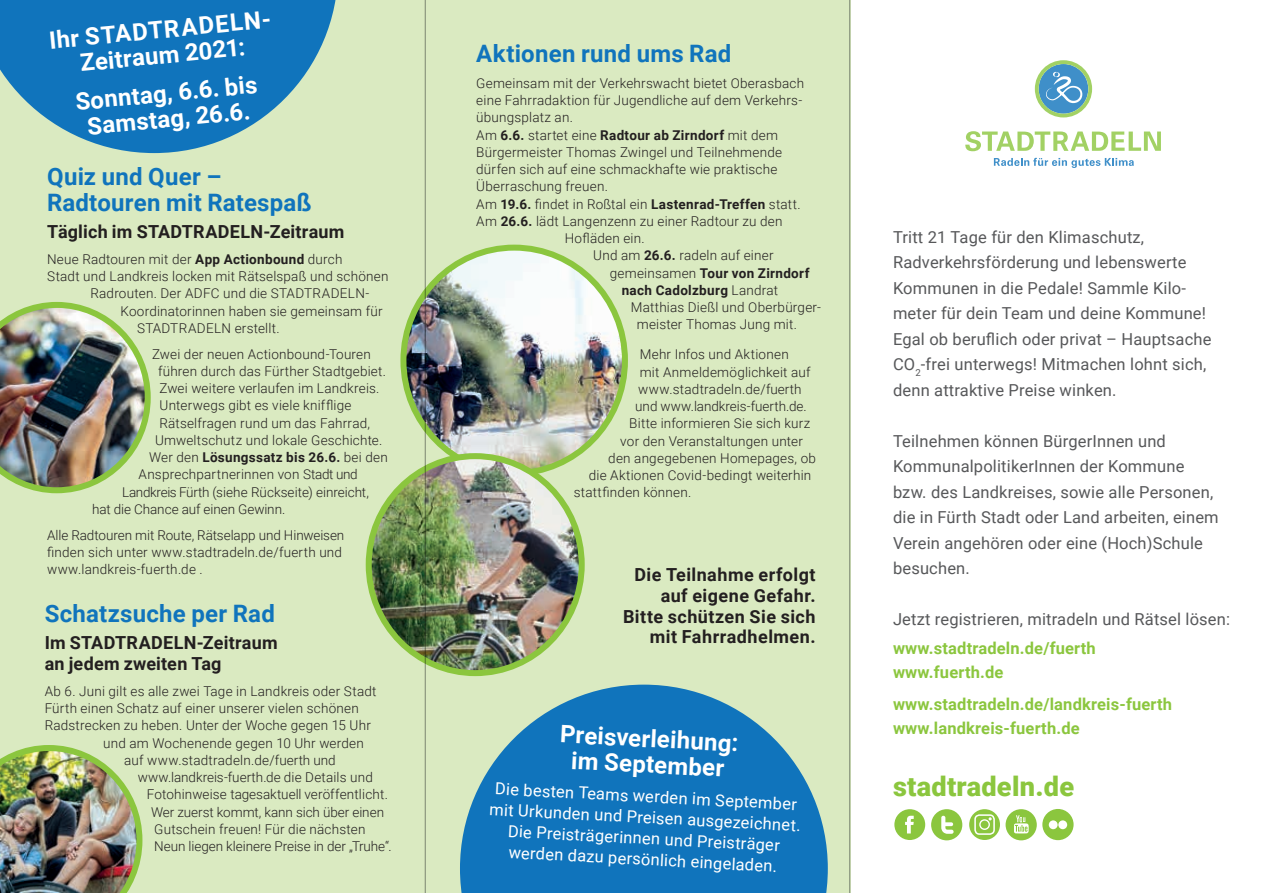
<style>
.page{position:relative;width:1263px;height:893px;background:#fff}
.page>*{position:absolute;margin:0;border:0;box-sizing:border-box;transform-origin:0 0}
.t1{font:900 27.15px "Roboto";letter-spacing:.01em;color:#8bc63e}
.head{font:700 24px/25.5px "Roboto";color:#fff;text-align:center}
.head-2{font:700 24px/25.5px "Roboto";letter-spacing:.01em;color:#1074bc}
.DB_headline_negative{font:700 18px/20.7px "Roboto";letter-spacing:.025em;color:#231f20;text-align:right}
.subhead{font:700 18px/21px "Roboto";letter-spacing:.01em;color:#231f20}
.Stadtradeln_Fließ_gr{font:16.5px/25.5px "Roboto";letter-spacing:.01em;color:#57585a}
.Stadtradeln_Fließ{font:16.5px/21px "Roboto";color:#fff;text-align:center}
.Stadtradeln_Fließ_gr-2{font:700 16.5px/24px "Roboto";letter-spacing:.01em;color:#8bc63e}
.Stadtradeln_Fließ-2{font:300 13.5px/17.2px "Roboto";letter-spacing:.015em;color:#231f20}
.Stadtradeln_Fließ-3{font:300 13.5px "Roboto";letter-spacing:-.005em;color:#231f20}
.Stadtradeln_Fließ-4{font:700 13.5px "Roboto";letter-spacing:.025em;color:#231f20}
.s1{font-weight:700}
.s2{font-weight:300}
</style>
<div class="page">
<div style="left:417px;top:0;width:433px;height:893px;background:#daeac1"></div>
<svg style="left:1035px;top:60px;width:57px;height:57px"></svg>
<svg style="left:965px;top:131px;width:196px;height:20px"></svg>
<svg style="left:994px;top:158px;width:140px;height:10px"></svg>
<div style="left:0;top:0;width:426px;height:893px;background:#daeac1"></div>
<div style="left:894px;top:809px;width:31px;height:31px;background:#8bc63e;border-radius:50%"></div>
<svg style="left:905px;top:816px;width:9px;height:17px"></svg>
<div style="left:1005px;top:809px;width:32px;height:31px;background:#8bc63e;border-radius:50%"></div>
<svg style="left:1014px;top:815px;width:15px;height:18px"></svg>
<div style="left:931px;top:809px;width:31px;height:31px;background:#8bc63e;border-radius:50%"></div>
<svg style="left:941px;top:816px;width:12px;height:18px"></svg>
<div style="left:969px;top:809px;width:31px;height:31px;background:#8bc63e;border-radius:50%"></div>
<div style="left:974px;top:814px;width:21px;height:21px;border:2px solid #fff;border-radius:4px"></div>
<div style="left:979px;top:819px;width:11px;height:11px;border:1px solid #fff;border-radius:50%"></div>
<div style="left:1042px;top:809px;width:31px;height:31px;background:#8bc63e;border-radius:50%"></div>
<div style="left:1049px;top:820px;width:8px;height:9px;background:#fff;border-radius:50%"></div>
<div style="left:1058px;top:820px;width:9px;height:9px;background:#fff;border-radius:50%"></div>
<img style="left:0;top:302px;width:151px;height:191px">
<img style="left:0;top:745px;width:142px;height:148px">
<img style="left:407px;top:248px;width:218px;height:208px">
<div style="left:400px;top:245px;width:228px;height:231px;border:6px solid #8bc63e;border-radius:50%"></div>
<img style="left:371px;top:456px;width:211px;height:217px">
<div style="left:366px;top:453px;width:219px;height:223px;border:6px solid #8bc63e;border-radius:50%"></div>
<svg style="left:0;top:0;width:336px;height:153px;fill:#1074bc"></svg>
<svg style="left:460px;top:685px;width:368px;height:208px;fill:#1074bc"></svg>
<hr style="left:425px;top:0;width:1px;height:893px;background:#919396">
<hr style="left:849px;top:0;width:1px;height:893px;background:#919396">
<p class="head" style="left:48px;top:26px;width:227px;rotate:-5deg">Ihr STADTRADELN-<br>Zeitraum 2021:</p>
<p class="head" style="left:74px;top:87px;width:184px;rotate:-5deg">Sonntag, 6.6. bis<br>Samstag, 26.6.</p>
<p class="head-2" style="left:47px;top:163px;width:266px">Quiz und Quer –<br>Radtouren mit Ratespaß</p>
<p class="subhead" style="left:47px;top:220px;width:299px">Täglich im STADTRADELN-Zeitraum</p>
<p class="Stadtradeln_Fließ-2" style="left:47px;top:250px;width:297px">Neue Radtouren mit der <span class="s1">App Actionbound</span> durch</p>
<p class="Stadtradeln_Fließ-2" style="left:47px;top:267px;width:343px">Stadt und Landkreis locken mit Rätselspaß und schönen</p>
<p class="Stadtradeln_Fließ-2" style="left:91px;top:284px;width:280px">Radrouten. Der ADFC und die STADTRADELN-</p>
<p class="Stadtradeln_Fließ-2" style="left:121px;top:302px;width:263px">Koordinatorinnen haben sie gemeinsam für</p>
<p class="Stadtradeln_Fließ-2" style="left:137px;top:319px;width:144px">STADTRADELN erstellt.</p>
<p class="Stadtradeln_Fließ-2" style="left:152px;top:345px;width:220px">Zwei der neuen Actionbound-Touren</p>
<p class="Stadtradeln_Fließ-2" style="left:158px;top:362px;width:229px">führen durch das Fürther Stadtgebiet.</p>
<p class="Stadtradeln_Fließ-2" style="left:160px;top:379px;width:221px">Zwei weitere verlaufen im Landkreis.</p>
<p class="Stadtradeln_Fließ-2" style="left:160px;top:396px;width:194px">Unterwegs gibt es viele knifflige</p>
<p class="Stadtradeln_Fließ-2" style="left:160px;top:414px;width:212px">Rätselfragen rund um das Fahrrad,</p>
<p class="Stadtradeln_Fließ-2" style="left:155px;top:431px;width:229px">Umweltschutz und lokale Geschichte.</p>
<p class="Stadtradeln_Fließ-4" style="left:149px;top:448px;width:240px"><span class="s2">Wer den</span> Lösungssatz bis 26.6. <span class="s2">bei den</span></p>
<p class="Stadtradeln_Fließ-2" style="left:139px;top:465px;width:221px">Ansprechpartnerinnen von Stadt und</p>
<p class="Stadtradeln_Fließ-3" style="left:122px;top:482px;width:248px">Landkreis Fürth (siehe Rückseite) einreicht,</p>
<p class="Stadtradeln_Fließ-3" style="left:92px;top:500px;width:195px">hat die Chance auf einen Gewinn.</p>
<p class="Stadtradeln_Fließ-2" style="left:47px;top:526px;width:299px">Alle Radtouren mit Route, Rätselapp und Hinweisen finden sich unter www.stadtradeln.de/fuerth und www.landkreis-fuerth.de .</p>
<p class="head-2" style="left:45px;top:600px;width:232px">Schatzsuche per Rad</p>
<p class="subhead" style="left:45px;top:632px;width:234px">Im STADTRADELN-Zeitraum an jedem zweiten Tag</p>
<p class="Stadtradeln_Fließ-2" style="left:45px;top:682px;width:333px">Ab 6. Juni gilt es alle zwei Tage in Landkreis oder Stadt</p>
<p class="Stadtradeln_Fließ-2" style="left:45px;top:699px;width:316px">Fürth einen Schatz auf einer unserer vielen schönen</p>
<p class="Stadtradeln_Fließ-2" style="left:45px;top:716px;width:328px">Radstrecken zu heben. Unter der Woche gegen 15 Uhr</p>
<p class="Stadtradeln_Fließ-2" style="left:103px;top:734px;width:262px">und am Wochenende gegen 10 Uhr werden</p>
<p class="Stadtradeln_Fließ-2" style="left:124px;top:751px;width:213px">auf www.stadtradeln.de/fuerth und</p>
<p class="Stadtradeln_Fließ-2" style="left:138px;top:768px;width:237px">www.landkreis-fuerth.de die Details und</p>
<p class="Stadtradeln_Fließ-2" style="left:147px;top:785px;width:243px">Fotohinweise tagesaktuell veröffentlicht.</p>
<p class="Stadtradeln_Fließ-3" style="left:151px;top:802px;width:234px">Wer zuerst kommt, kann sich über einen</p>
<p class="Stadtradeln_Fließ-2" style="left:154px;top:820px;width:213px">Gutschein freuen! Für die nächsten</p>
<p class="Stadtradeln_Fließ-3" style="left:154px;top:837px;width:239px">Neun liegen kleinere Preise in der „Truhe“.</p>
<p class="head-2" style="left:476px;top:40px;width:256px">Aktionen rund ums Rad</p>
<p class="Stadtradeln_Fließ-2" style="left:476px;top:74px;width:329px">Gemeinsam mit der Verkehrswacht bietet Oberasbach eine Fahrradaktion für Jugendliche auf dem Verkehrs&shy;übungsplatz an.</p>
<p class="Stadtradeln_Fließ-2" style="left:476px;top:126px;width:307px">Am <span class="s1">6.6.</span> startet eine <span class="s1">Radtour ab Zirndorf</span> mit dem Bürgermeister Thomas Zwingel und Teilnehmende dürfen sich auf eine schmackhafte wie praktische Überraschung freuen.</p>
<p class="Stadtradeln_Fließ-2" style="left:476px;top:195px;width:326px">Am <span class="s1">19.6.</span> findet in Roßtal ein <span class="s1">Lastenrad-Treffen</span> statt.</p>
<p class="Stadtradeln_Fließ-2" style="left:565px;top:212px;width:219px;text-indent:-88px">Am <span class="s1">26.6.</span> lädt Langenzenn zu einer Radtour zu den<br>Hofläden ein.</p>
<p class="Stadtradeln_Fließ-2" style="left:593px;top:246px;width:182px">Und am <span class="s1">26.6.</span> radeln auf einer</p>
<p class="Stadtradeln_Fließ-4" style="left:610px;top:263px;width:201px"><span class="s2">gemeinsamen</span> Tour von Zirndorf</p>
<p class="Stadtradeln_Fließ-4" style="left:622px;top:281px;width:158px">nach Cadolzburg <span class="s2">Landrat</span></p>
<p class="Stadtradeln_Fließ-2" style="left:631px;top:298px;width:192px">Matthias Dießl und Oberbürger-</p>
<p class="Stadtradeln_Fließ-2" style="left:637px;top:315px;width:162px">meister Thomas Jung mit.</p>
<p class="Stadtradeln_Fließ-2" style="left:640px;top:345px;width:150px">Mehr Infos und Aktionen</p>
<p class="Stadtradeln_Fließ-2" style="left:640px;top:363px;width:172px">mit Anmeldemöglichkeit auf</p>
<p class="Stadtradeln_Fließ-2" style="left:638px;top:380px;width:165px">www.stadtradeln.de/fuerth</p>
<p class="Stadtradeln_Fließ-3" style="left:635px;top:397px;width:173px">und www.landkreis-fuerth.de.</p>
<p class="Stadtradeln_Fließ-2" style="left:629px;top:414px;width:183px">Bitte informieren Sie sich kurz</p>
<p class="Stadtradeln_Fließ-2" style="left:620px;top:432px;width:184px">vor den Veranstaltungen unter</p>
<p class="Stadtradeln_Fließ-2" style="left:608px;top:449px;width:209px">den angegebenen Homepages, ob</p>
<p class="Stadtradeln_Fließ-2" style="left:589px;top:466px;width:224px">die Aktionen Covid-bedingt weiterhin</p>
<p class="Stadtradeln_Fließ-2" style="left:574px;top:483px;width:119px">stattfinden können.</p>
<p class="DB_headline_negative" style="left:623px;top:564px;width:194px">Die Teilnahme erfolgt auf eigene Gefahr.<br>Bitte schützen Sie sich mit Fahrradhelmen.</p>
<p class="head" style="left:561px;top:720px;width:180px;rotate:3deg">Preisverleihung: im September</p>
<p class="Stadtradeln_Fließ" style="left:491px;top:777px;width:313px;rotate:3deg">Die besten Teams werden im September mit Urkunden und Preisen ausgezeichnet.<br>Die Preisträgerinnen und Preisträger werden dazu persönlich eingeladen.</p>
<p class="Stadtradeln_Fließ_gr" style="left:893px;top:223px;width:320px">Tritt 21 Tage für den Klimaschutz, Radverkehrsförderung und lebenswerte Kommunen in die Pedale! Sammle Kilo-- meter für dein Team und deine Kommune!<br>Egal ob beruflich oder privat – Hauptsache CO<sub>2</sub>-frei unterwegs! Mitmachen lohnt sich, denn attraktive Preise winken.</p>
<p class="Stadtradeln_Fließ_gr" style="left:893px;top:427px;width:327px">Teilnehmen können BürgerInnen und KommunalpolitikerInnen der Kommune bzw. des Landkreises, sowie alle Personen, die in Fürth Stadt oder Land arbeiten, einem Verein angehören oder eine (Hoch)Schule besuchen.</p>
<p class="Stadtradeln_Fließ_gr" style="left:893px;top:606px;width:339px">Jetzt registrieren, mitradeln und Rätsel lösen:</p>
<p class="Stadtradeln_Fließ_gr-2" style="left:893px;top:635px;width:204px">www.stadtradeln.de/fuerth www.fuerth.de</p>
<p class="Stadtradeln_Fließ_gr-2" style="left:893px;top:691px;width:281px">www.stadtradeln.de/landkreis-fuerth www.landkreis-fuerth.de</p>
<p class="t1" style="left:893px;top:768px;width:183px">stadtradeln.de</p>
</div>
